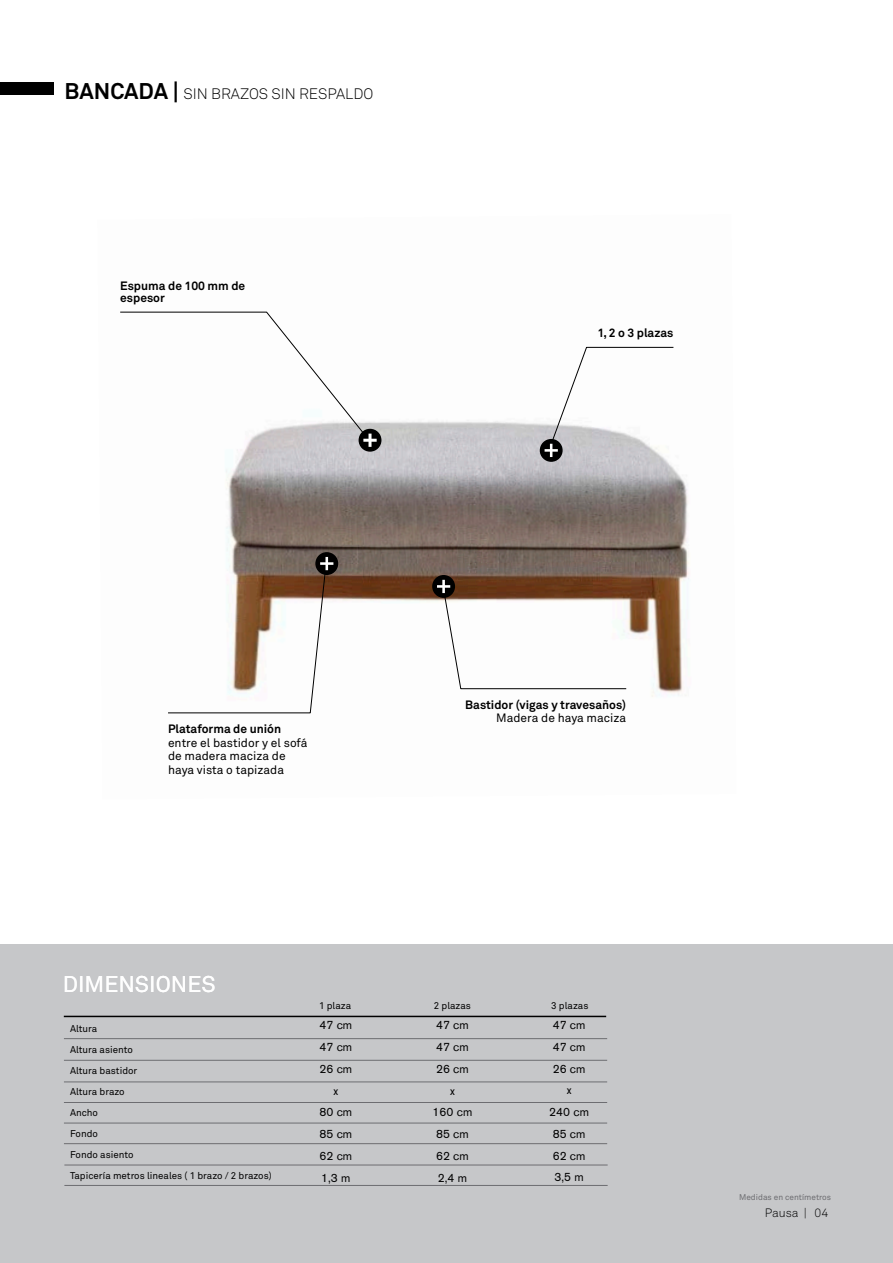
<style>
.page{position:relative;width:893px;height:1263px;background:#fff}
.page>*{position:absolute;margin:0;border:0;box-sizing:border-box;transform-origin:0 0}
.t1{font:22.5px "Akkurat";color:#fff}
.t2{font:300 15px "Akkurat";color:#000}
.t3{font:12px/21.8px "Akzidenz Grotesk BQ";color:#000;text-align:center}
.t4{font:700 12px/12px "Akkurat";color:#000}
.t5{font:12px/13.5px "Akkurat";color:#000}
.t6{font:300 12px "Akkurat";color:#000}
.t7{font:9.75px/21px "Akkurat";color:#000}
.t8{font:8.25px "Akkurat";color:#6d6d71}
.s1{font-weight:700;font-size:22.5px}
</style>
<div class="page">
<div style="left:0;top:944px;width:893px;height:319px;background:#c6c7c9"></div>
<img style="left:225px;top:346px;width:464px;height:351px">
<div style="left:433px;top:576px;width:21px;height:21px;background:#000;border-radius:50%"></div>
<div style="left:432px;top:575px;width:23px;height:23px;border:2px solid #000;border-radius:50%"></div>
<svg style="left:437px;top:580px;width:190px;height:109px"></svg>
<div style="left:316px;top:553px;width:21px;height:21px;background:#000;border-radius:50%"></div>
<div style="left:315px;top:552px;width:23px;height:23px;border:2px solid #000;border-radius:50%"></div>
<svg style="left:168px;top:557px;width:165px;height:157px"></svg>
<div style="left:540px;top:440px;width:22px;height:21px;background:#000;border-radius:50%"></div>
<div style="left:540px;top:439px;width:23px;height:23px;border:2px solid #000;border-radius:50%"></div>
<svg style="left:545px;top:347px;width:129px;height:110px"></svg>
<svg style="left:359px;top:429px;width:22px;height:22px"></svg>
<div style="left:359px;top:429px;width:22px;height:23px;border:2px solid #000;border-radius:50%"></div>
<hr style="left:363px;top:439px;width:14px;height:3px;background:#fff">
<svg style="left:120px;top:311px;width:251px;height:136px"></svg>
<div style="left:0;top:82px;width:53px;height:13px;background:#000"></div>
<hr style="left:64px;top:1165px;width:544px;height:1px;background:#6d6d71">
<hr style="left:64px;top:1185px;width:544px;height:1px;background:#6d6d71">
<hr style="left:64px;top:1038px;width:543px;height:1px;background:#6d6d71">
<hr style="left:64px;top:1060px;width:543px;height:1px;background:#6d6d71">
<hr style="left:64px;top:1082px;width:543px;height:1px;background:#6d6d71">
<hr style="left:64px;top:1102px;width:543px;height:1px;background:#6d6d71">
<hr style="left:64px;top:1123px;width:543px;height:1px;background:#6d6d71">
<hr style="left:64px;top:1143px;width:543px;height:1px;background:#6d6d71">
<hr style="left:64px;top:1016px;width:542px;height:1px;background:#000">
<h2 class="t2" style="left:65px;top:84px;width:310px"><span class="s1">BANCADA |</span> SIN BRAZOS SIN RESPALDO</h2>
<p class="t4" style="left:120px;top:279px;width:127px">Espuma de 100 mm de espesor</p>
<p class="t4" style="left:597px;top:326px;width:78px">1, 2 o 3 plazas</p>
<p class="t4" style="left:168px;top:723px;width:115px">Plataforma de unión</p>
<p class="t5" style="left:168px;top:735px;width:141px">entre el bastidor y el sofá de madera maciza de haya vista o tapizada</p>
<p class="t4" style="left:465px;top:698px;width:162px">Bastidor (vigas y travesaños)</p>
<p class="t5" style="left:496px;top:711px;width:132px">Madera de haya maciza</p>
<h1 class="t1" style="left:63px;top:970px;width:154px">DIMENSIONES</h1>
<p class="t7" style="left:70px;top:1018px;width:203px">Altura<br>Altura asiento<br>Altura bastidor<br>Altura brazo<br>Ancho<br>Fondo<br>Fondo asiento<br>Tapicería metros lineales ( 1 brazo / 2 brazos)</p>
<p class="t7" style="left:319px;top:994px;width:34px">1 plaza</p>
<p class="t7" style="left:434px;top:994px;width:39px">2 plazas</p>
<p class="t7" style="left:551px;top:994px;width:39px">3 plazas</p>
<p class="t3" style="left:319px;top:1014px;width:34px">47 cm<br>47 cm<br>26 cm x<br>80 cm<br>85 cm<br>62 cm<br>1,3 m</p>
<p class="t3" style="left:433px;top:1014px;width:41px">47 cm<br>47 cm<br>26 cm x<br>160 cm<br>85 cm<br>62 cm<br>2,4 m</p>
<p class="t3" style="left:549px;top:1014px;width:41px">47 cm<br>47 cm<br>26 cm x<br>240 cm<br>85 cm<br>62 cm<br>3,5 m</p>
<p class="t8" style="left:739px;top:1192px;width:93px">Medidas en centímetros</p>
<p class="t6" style="left:765px;top:1205px;width:65px">Pausa | 04</p>
</div>
